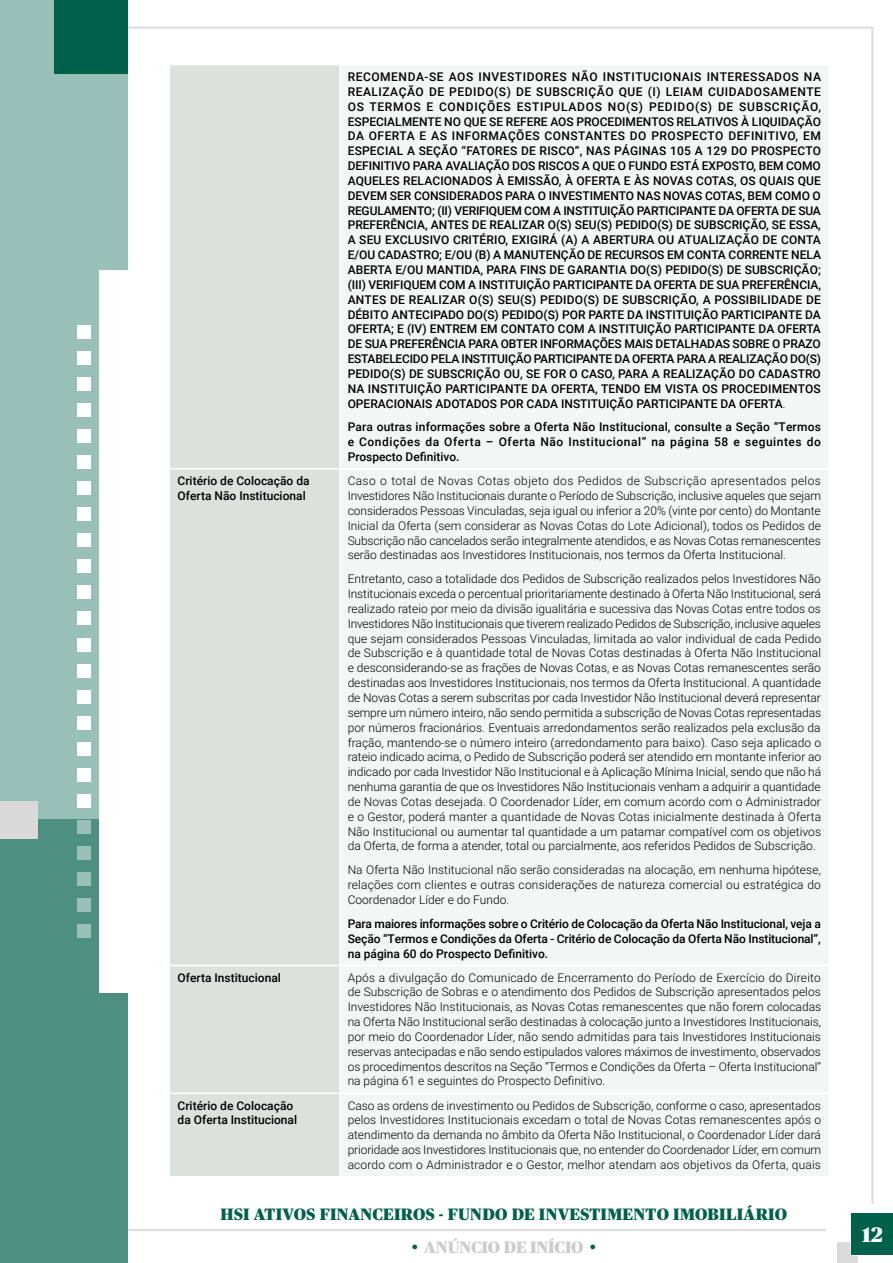
<style>
.page{position:relative;width:893px;height:1263px;background:#fff}
.page>*{position:absolute;margin:0;border:0;box-sizing:border-box;transform-origin:0 0}
.t1{font:900 21px "Publico";color:#fff}
.t2{font:900 16.5px "Publico";letter-spacing:.02em;color:#00614b}
.t3{font:900 16.5px "Publico";color:#ccc}
.t4{font:300 12px/14.9px "Roboto";color:#000;text-align:justify}
.t5{font:500 12px/14.9px "Roboto";color:#000;text-align:justify}
.s1{font-weight:300}
.s2{font-size:18px;color:#00614b}
</style>
<div class="page">
<div style="left:852px;top:1213px;width:41px;height:41px;background:#00614b"></div>
<svg style="left:837px;top:1242px;width:21px;height:21px"></svg>
<hr style="left:871px;top:27px;width:3px;height:1177px;background:#ccc">
<hr style="left:0;top:1229px;width:826px;height:2px;background:#ccc">
<hr style="left:60px;top:27px;width:812px;height:2px;background:#ccc">
<div style="left:0;top:0;width:128px;height:1263px;background:#99c0b7"></div>
<div style="left:0;top:820px;width:128px;height:443px;background:#4d9081"></div>
<div style="left:99px;top:270px;width:29px;height:723px;background:#fff"></div>
<div style="left:54px;top:0;width:74px;height:73px;background:#00614b"></div>
<div style="left:0;top:801px;width:37px;height:37px;background:#d9d9d9"></div>
<div style="left:78px;top:742px;width:13px;height:13px;background:#fff"></div>
<div style="left:78px;top:768px;width:13px;height:13px;background:#fff"></div>
<div style="left:78px;top:794px;width:13px;height:13px;background:#fff"></div>
<div style="left:78px;top:820px;width:13px;height:13px;background:#99c0b7"></div>
<div style="left:78px;top:846px;width:13px;height:13px;background:#99c0b7"></div>
<div style="left:78px;top:872px;width:13px;height:13px;background:#99c0b7"></div>
<div style="left:78px;top:898px;width:13px;height:13px;background:#99c0b7"></div>
<div style="left:78px;top:924px;width:13px;height:13px;background:#99c0b7"></div>
<div style="left:78px;top:534px;width:13px;height:13px;background:#fff"></div>
<div style="left:78px;top:560px;width:13px;height:13px;background:#fff"></div>
<div style="left:78px;top:586px;width:13px;height:13px;background:#fff"></div>
<div style="left:78px;top:612px;width:13px;height:13px;background:#fff"></div>
<div style="left:78px;top:638px;width:13px;height:13px;background:#fff"></div>
<div style="left:78px;top:664px;width:13px;height:13px;background:#fff"></div>
<div style="left:78px;top:690px;width:13px;height:13px;background:#fff"></div>
<div style="left:78px;top:716px;width:13px;height:13px;background:#fff"></div>
<div style="left:78px;top:326px;width:13px;height:13px;background:#fff"></div>
<div style="left:78px;top:352px;width:13px;height:13px;background:#fff"></div>
<div style="left:78px;top:378px;width:13px;height:13px;background:#fff"></div>
<div style="left:78px;top:404px;width:13px;height:13px;background:#fff"></div>
<div style="left:78px;top:430px;width:13px;height:13px;background:#fff"></div>
<div style="left:78px;top:456px;width:13px;height:13px;background:#fff"></div>
<div style="left:78px;top:482px;width:13px;height:13px;background:#fff"></div>
<div style="left:78px;top:508px;width:13px;height:13px;background:#fff"></div>
<div style="left:170px;top:65px;width:169px;height:1111px;background:#dce1de"></div>
<div style="left:341px;top:66px;width:487px;height:1110px;background:#f4f5f5"></div>
<hr style="left:170px;top:468px;width:170px;height:2px;background:#fff">
<hr style="left:340px;top:468px;width:488px;height:2px;background:#fff">
<hr style="left:170px;top:965px;width:170px;height:1px;background:#fff">
<hr style="left:340px;top:965px;width:488px;height:1px;background:#fff">
<hr style="left:170px;top:1092px;width:170px;height:2px;background:#fff">
<hr style="left:340px;top:1092px;width:488px;height:2px;background:#fff">
<p class="t5" style="left:348px;top:69px;width:475px">RECOMENDA-SE AOS INVESTIDORES NÃO INSTITUCIONAIS INTERESSADOS NA REALIZAÇÃO DE PEDIDO(S) DE SUBSCRIÇÃO QUE (I) LEIAM CUIDADOSAMENTE OS TERMOS E CONDIÇÕES ESTIPULADOS NO(S) PEDIDO(S) DE SUBSCRIÇÃO, ESPECIALMENTE NO QUE SE REFERE AOS PROCEDIMENTOS RELATIVOS À LIQUIDAÇÃO DA OFERTA E AS INFORMAÇÕES CONSTANTES DO PROSPECTO DEFINITIVO, EM ESPECIAL A SEÇÃO “FATORES DE RISCO”, NAS PÁGINAS 105 A 129 DO PROSPECTO DEFINITIVO PARA AVALIAÇÃO DOS RISCOS A QUE O FUNDO ESTÁ EXPOSTO, BEM COMO AQUELES RELACIONADOS À EMISSÃO, À OFERTA E ÀS NOVAS COTAS, OS QUAIS QUE DEVEM SER CONSIDERADOS PARA O INVESTIMENTO NAS NOVAS COTAS, BEM COMO O REGULAMENTO; (II) VERIFIQUEM COM A INSTITUIÇÃO PARTICIPANTE DA OFERTA DE SUA PREFERÊNCIA, ANTES DE REALIZAR O(S) SEU(S) PEDIDO(S) DE SUBSCRIÇÃO, SE ESSA, A SEU EXCLUSIVO CRITÉRIO, EXIGIRÁ (A) A ABERTURA OU ATUALIZAÇÃO DE CONTA E/OU CADASTRO; E/OU (B) A MANUTENÇÃO DE RECURSOS EM CONTA CORRENTE NELA ABERTA E/OU MANTIDA, PARA FINS DE GARANTIA DO(S) PEDIDO(S) DE SUBSCRIÇÃO; (III) VERIFIQUEM COM A INSTITUIÇÃO PARTICIPANTE DA OFERTA DE SUA PREFERÊNCIA, ANTES DE REALIZAR O(S) SEU(S) PEDIDO(S) DE SUBSCRIÇÃO, A POSSIBILIDADE DE DÉBITO ANTECIPADO DO(S) PEDIDO(S) POR PARTE DA INSTITUIÇÃO PARTICIPANTE DA OFERTA; E (IV) ENTREM EM CONTATO COM A INSTITUIÇÃO PARTICIPANTE DA OFERTA DE SUA PREFERÊNCIA PARA OBTER INFORMAÇÕES MAIS DETALHADAS SOBRE O PRAZO ESTABELECIDO PELA INSTITUIÇÃO PARTICIPANTE DA OFERTA PARA A REALIZAÇÃO DO(S)<br>PEDIDO(S) DE SUBSCRIÇÃO OU, SE FOR O CASO, PARA A REALIZAÇÃO DO CADASTRO NA INSTITUIÇÃO PARTICIPANTE DA OFERTA, TENDO EM VISTA OS PROCEDIMENTOS OPERACIONAIS ADOTADOS POR CADA INSTITUIÇÃO PARTICIPANTE DA OFERTA<span class="s1">.</span></p>
<p class="t5" style="left:348px;top:419px;width:475px">Para outras informações sobre a Oferta Não Institucional, consulte a Seção “Termos e Condições da Oferta – Oferta Não Institucional” na página 58 e seguintes do Prospecto Definitivo.</p>
<p class="t5" style="left:178px;top:473px;width:134px">Critério de Colocação da<br>Oferta Não Institucional</p>
<p class="t4" style="left:348px;top:473px;width:475px">Caso o total de Novas Cotas objeto dos Pedidos de Subscrição apresentados pelos Investidores Não Institucionais durante o Período de Subscrição, inclusive aqueles que sejam considerados Pessoas Vinculadas, seja igual ou inferior a 20% (vinte por cento) do Montante Inicial da Oferta (sem considerar as Novas Cotas do Lote Adicional), todos os Pedidos de Subscrição não cancelados serão integralmente atendidos, e as Novas Cotas remanescentes serão destinadas aos Investidores Institucionais, nos termos da Oferta Institucional.</p>
<p class="t4" style="left:348px;top:571px;width:475px">Entretanto, caso a totalidade dos Pedidos de Subscrição realizados pelos Investidores Não Institucionais exceda o percentual prioritariamente destinado à Oferta Não Institucional, será realizado rateio por meio da divisão igualitária e sucessiva das Novas Cotas entre todos os Investidores Não Institucionais que tiverem realizado Pedidos de Subscrição, inclusive aqueles que sejam considerados Pessoas Vinculadas, limitada ao valor individual de cada Pedido de Subscrição e à quantidade total de Novas Cotas destinadas à Oferta Não Institucional e desconsiderando-se as frações de Novas Cotas, e as Novas Cotas remanescentes serão destinadas aos Investidores Institucionais, nos termos da Oferta Institucional. A quantidade de Novas Cotas a serem subscritas por cada Investidor Não Institucional deverá representar sempre um número inteiro, não sendo permitida a subscrição de Novas Cotas representadas por números fracionários. Eventuais arredondamentos serão realizados pela exclusão da fração, mantendo-se o número inteiro (arredondamento para baixo). Caso seja aplicado o rateio indicado acima, o Pedido de Subscrição poderá ser atendido em montante inferior ao indicado por cada Investidor Não Institucional e à Aplicação Mínima Inicial, sendo que não há nenhuma garantia de que os Investidores Não Institucionais venham a adquirir a quantidade de Novas Cotas desejada. O Coordenador Líder, em comum acordo com o Administrador e o Gestor, poderá manter a quantidade de Novas Cotas inicialmente destinada à Oferta Não Institucional ou aumentar tal quantidade a um patamar compatível com os objetivos da Oferta, de forma a atender, total ou parcialmente, aos referidos Pedidos de Subscrição.</p>
<p class="t4" style="left:348px;top:862px;width:475px">Na Oferta Não Institucional não serão consideradas na alocação, em nenhuma hipótese, relações com clientes e outras considerações de natureza comercial ou estratégica do Coordenador Líder e do Fundo.</p>
<p class="t5" style="left:348px;top:916px;width:475px">Para maiores informações sobre o Critério de Colocação da Oferta Não Institucional, veja a Seção “Termos e Condições da Oferta - Critério de Colocação da Oferta Não Institucional”, na página 60 do Prospecto Definitivo.</p>
<p class="t5" style="left:178px;top:969px;width:105px">Oferta Institucional</p>
<p class="t4" style="left:348px;top:969px;width:475px">Após a divulgação do Comunicado de Encerramento do Período de Exercício do Direito de Subscrição de Sobras e o atendimento dos Pedidos de Subscrição apresentados pelos Investidores Não Institucionais, as Novas Cotas remanescentes que não forem colocadas na Oferta Não Institucional serão destinadas à colocação junto a Investidores Institucionais, por meio do Coordenador Líder, não sendo admitidas para tais Investidores Institucionais reservas antecipadas e não sendo estipulados valores máximos de investimento, observados os procedimentos descritos na Seção “Termos e Condições da Oferta – Oferta Institucional” na página 61 e seguintes do Prospecto Definitivo.</p>
<p class="t5" style="left:178px;top:1097px;width:121px">Critério de Colocação da Oferta Institucional</p>
<p class="t4" style="left:348px;top:1097px;width:475px">Caso as ordens de investimento ou Pedidos de Subscrição, conforme o caso, apresentados pelos Investidores Institucionais excedam o total de Novas Cotas remanescentes após o atendimento da demanda no âmbito da Oferta Não Institucional, o Coordenador Líder dará prioridade aos Investidores Institucionais que, no entender do Coordenador Líder, em comum acordo com o Administrador e o Gestor, melhor atendam aos objetivos da Oferta, quais</p>
<h2 class="t2" style="left:221px;top:1205px;width:568px">HSI ATIVOS FINANCEIROS - FUNDO DE INVESTIMENTO IMOBILIÁRIO</h2>
<h2 class="t3" style="left:412px;top:1238px;width:185px"><span class="s2">•</span> ANÚNCIO DE INÍCIO <span class="s2">•</span></h2>
<h1 class="t1" style="left:862px;top:1223px;width:22px">12</h1>
</div>
